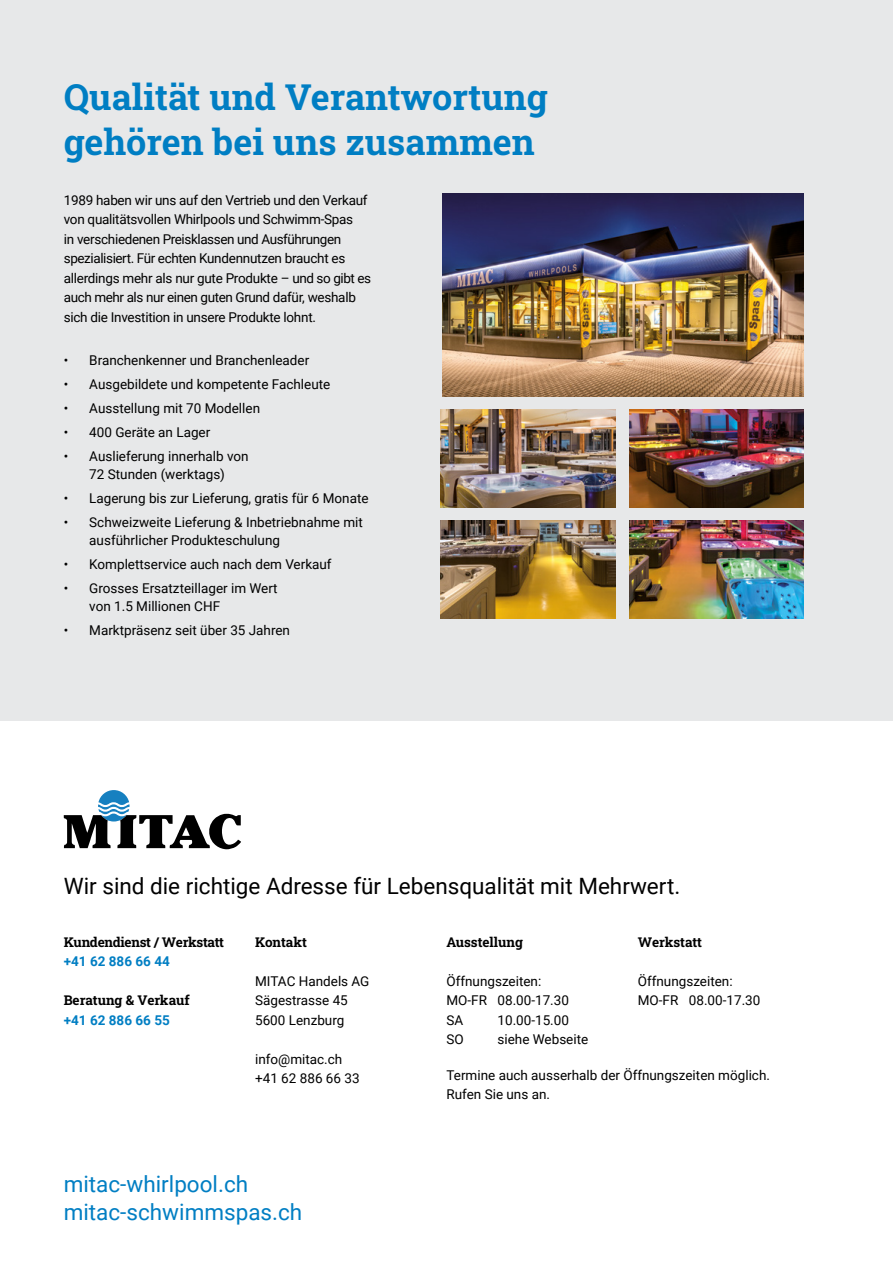
<style>
.page{position:relative;width:893px;height:1263px;background:#fff}
.page>*{position:absolute;margin:0;border:0;box-sizing:border-box;transform-origin:0 0}
.t1{font:700 36px/45px "Roboto Slab";color:#007ec3}
.t2{font:22.5px "Roboto";color:#000}
.t3{font:22.5px/28.5px "Roboto";color:#007ec3}
.t4{font:13.5px/19.5px "Roboto";color:#000}
.t5{font:13.5px/19.5px "Roboto";letter-spacing:-.02em;color:#000}
.t6{font:700 13.5px "Roboto Slab";letter-spacing:-.015em;color:#000}
.t7{font:700 13.5px "Roboto";color:#007ec3}
</style>
<div class="page">
<div style="left:0;top:0;width:893px;height:720px;background:#e7e8e9"></div>
<svg style="left:64px;top:790px;width:177px;height:59px"></svg>
<img style="left:629px;top:520px;width:175px;height:98px">
<img style="left:441px;top:520px;width:174px;height:98px">
<img style="left:629px;top:409px;width:175px;height:98px">
<img style="left:441px;top:409px;width:174px;height:98px">
<img style="left:442px;top:193px;width:362px;height:204px">
<h1 class="t1" style="left:64px;top:74px;width:485px">Qualität und Verantwortung gehören bei uns zusammen</h1>
<p class="t5" style="left:64px;top:190px;width:309px">1989 haben wir uns auf den Vertrieb und den Verkauf von qualitätsvollen Whirlpools und Schwimm-Spas<br>in verschiedenen Preisklassen und Ausführungen spezialisiert. Für echten Kundennutzen braucht es allerdings mehr als nur gute Produkte – und so gibt es auch mehr als nur einen guten Grund dafür, weshalb sich die Investition in unsere Produkte lohnt.</p>
<p class="t4" style="left:64px;top:350px;width:247px">• Branchenkenner und Branchenleader</p>
<p class="t4" style="left:64px;top:374px;width:268px">• Ausgebildete und kompetente Fachleute</p>
<p class="t4" style="left:64px;top:398px;width:198px">• Ausstellung mit 70 Modellen</p>
<p class="t4" style="left:64px;top:422px;width:148px">• 400 Geräte an Lager</p>
<p class="t4" style="left:64px;top:447px;width:186px;line-height:18px;text-align:center">• Auslieferung innerhalb von<br>72 Stunden (werktags)</p>
<p class="t4" style="left:64px;top:488px;width:306px">• Lagerung bis zur Lieferung, gratis für 6 Monate</p>
<p class="t4" style="left:89px;top:513px;width:275px;line-height:18px;text-indent:-26px">• Schweizweite Lieferung &amp; Inbetriebnahme mit ausführlicher Produkteschulung</p>
<p class="t4" style="left:64px;top:554px;width:269px">• Komplettservice auch nach dem Verkauf</p>
<p class="t4" style="left:89px;top:579px;width:190px;line-height:18px;text-indent:-26px">• Grosses Ersatzteillager im Wert von 1.5 Millionen CHF</p>
<p class="t4" style="left:64px;top:620px;width:228px">• Marktpräsenz seit über 35 Jahren</p>
<h2 class="t2" style="left:64px;top:870px;width:618px">Wir sind die richtige Adresse für Lebensqualität mit Mehrwert.</h2>
<p class="t6" style="left:64px;top:932px;width:162px">Kundendienst / Werkstatt</p>
<p class="t7" style="left:64px;top:952px;width:108px">+41 62 886 66 44</p>
<p class="t6" style="left:64px;top:991px;width:127px">Beratung &amp; Verkauf</p>
<p class="t7" style="left:64px;top:1010px;width:108px">+41 62 886 66 55</p>
<p class="t6" style="left:255px;top:932px;width:53px">Kontakt</p>
<p class="t4" style="left:255px;top:971px;width:116px">MITAC Handels AG<br>Sägestrasse 45<br>5600 Lenzburg</p>
<p class="t4" style="left:255px;top:1049px;width:106px">info@mitac.ch +41 62 886 66 33</p>
<h2 class="t3" style="left:64px;top:1169px;width:240px">mitac-whirlpool.ch mitac-schwimmspas.ch</h2>
<p class="t6" style="left:446px;top:932px;width:78px">Ausstellung</p>
<p class="t4" style="left:446px;top:971px;width:124px">Öffnungszeiten:<br>MO-FR 08.00-17.30<br>SA</p>
<p class="t4" style="left:497px;top:1010px;width:73px">10.00-15.00</p>
<p class="t6" style="left:638px;top:932px;width:66px">Werkstatt</p>
<p class="t4" style="left:638px;top:971px;width:124px">Öffnungszeiten:<br>MO-FR 08.00-17.30</p>
<p class="t4" style="left:446px;top:1029px;width:19px">SO</p>
<p class="t4" style="left:497px;top:1029px;width:92px">siehe Webseite</p>
<p class="t4" style="left:446px;top:1064px;width:325px">Termine auch ausserhalb der Öffnungszeiten möglich.<br>Rufen Sie uns an.</p>
</div>
